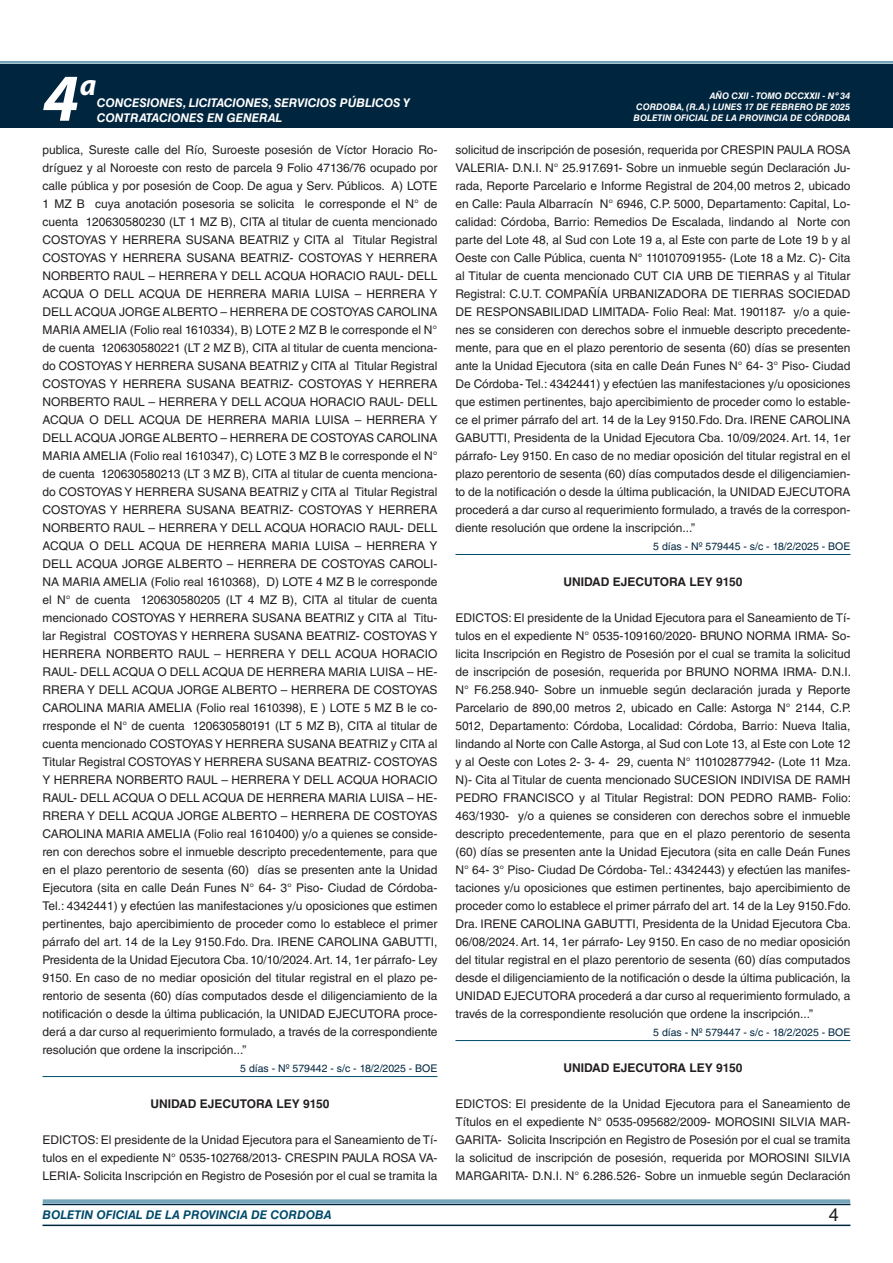
<style>
.page{position:relative;width:893px;height:1263px;background:#fff}
.page>*{position:absolute;margin:0;border:0;box-sizing:border-box;transform-origin:0 0}
.t1{font:italic 700 67.5px "Myriad Pro";color:#fff}
.t2{font:italic 700 30px "Myriad Pro";color:#fff}
.t3{font:18px "Helvetica LT Std";color:#231f20}
.TEXTO_BASE{font:12px/18px "Helvetica LT Std";color:#231f20;text-align:justify}
.t4{font:italic 700 12px/14.4px "Helvetica LT Std";color:#fff}
.RESUELVE{font:700 12px "Helvetica LT Std";color:#231f20}
.t5{font:italic 700 12px "Helvetica LT Std";color:#004b6c}
.FECHA_DE_VENCIMIENTO{font:10.5px "Helvetica LT Std";color:#00263f}
.t6{font:italic 700 9px/10.8px "Helvetica LT Std";color:#fff;text-align:right}
</style>
<div class="page">
<div style="left:0;top:61px;width:893px;height:6px;background:#fff;opacity:.75"></div>
<hr style="left:43px;top:1224px;width:807px;height:2px;background:#00263f">
<div style="left:42px;top:1198px;width:809px;height:8px;background:#fff;opacity:.75"></div>
<div style="left:0;top:64px;width:893px;height:64px;background:#00263f"></div>
<hr style="left:43px;top:1076px;width:394px;height:1px;background:#004b6c">
<hr style="left:455px;top:554px;width:395px;height:1px;background:#004b6c">
<hr style="left:455px;top:1040px;width:395px;height:1px;background:#004b6c">
<h1 class="t1" style="left:43px;top:54px;width:38px">4</h1>
<h2 class="t2" style="left:80px;top:66px;width:18px">a</h2>
<p class="t4" style="left:97px;top:96px;width:315px">CONCESIONES, LICITACIONES, SERVICIOS PÚBLICOS Y<br>CONTRATACIONES EN GENERAL</p>
<p class="TEXTO_BASE" style="left:43px;top:141px;width:396px">publica, Sureste calle del Río, Suroeste posesión de Víctor Horacio Ro&shy;dríguez y al Noroeste con resto de parcela 9 Folio 47136/76 ocupado por calle pública y por posesión de Coop. De agua y Serv. Públicos. A) LOTE 1 MZ B cuya anotación posesoria se solicita le corresponde el N° de cuenta 120630580230 (LT 1 MZ B), CITA al titular de cuenta mencionado COSTOYAS Y HERRERA SUSANA BEATRIZ y CITA al Titular Registral COSTOYAS Y HERRERA SUSANA BEATRIZ- COSTOYAS Y HERRERA NORBERTO RAUL – HERRERA Y DELL ACQUA HORACIO RAUL- DELL ACQUA O DELL ACQUA DE HERRERA MARIA LUISA – HERRERA Y DELL ACQUA JORGE ALBERTO – HERRERA DE COSTOYAS CAROLINA MARIA AMELIA (Folio real 1610334), B) LOTE 2 MZ B le corresponde el N° de cuenta 120630580221 (LT 2 MZ B), CITA al titular de cuenta menciona&shy;do COSTOYAS Y HERRERA SUSANA BEATRIZ y CITA al Titular Registral COSTOYAS Y HERRERA SUSANA BEATRIZ- COSTOYAS Y HERRERA NORBERTO RAUL – HERRERA Y DELL ACQUA HORACIO RAUL- DELL ACQUA O DELL ACQUA DE HERRERA MARIA LUISA – HERRERA Y DELL ACQUA JORGE ALBERTO – HERRERA DE COSTOYAS CAROLINA MARIA AMELIA (Folio real 1610347), C) LOTE 3 MZ B le corresponde el N° de cuenta 120630580213 (LT 3 MZ B), CITA al titular de cuenta menciona&shy;do COSTOYAS Y HERRERA SUSANA BEATRIZ y CITA al Titular Registral COSTOYAS Y HERRERA SUSANA BEATRIZ- COSTOYAS Y HERRERA NORBERTO RAUL – HERRERA Y DELL ACQUA HORACIO RAUL- DELL ACQUA O DELL ACQUA DE HERRERA MARIA LUISA – HERRERA Y DELL ACQUA JORGE ALBERTO – HERRERA DE COSTOYAS CAROLI-NA MARIA AMELIA (Folio real 1610368), D) LOTE 4 MZ B le corresponde el N° de cuenta 120630580205 (LT 4 MZ B), CITA al titular de cuenta mencionado COSTOYAS Y HERRERA SUSANA BEATRIZ y CITA al Titu&shy;lar Registral COSTOYAS Y HERRERA SUSANA BEATRIZ- COSTOYAS Y HERRERA NORBERTO RAUL – HERRERA Y DELL ACQUA HORACIO RAUL- DELL ACQUA O DELL ACQUA DE HERRERA MARIA LUISA – HE-RRERA Y DELL ACQUA JORGE ALBERTO – HERRERA DE COSTOYAS CAROLINA MARIA AMELIA (Folio real 1610398), E ) LOTE 5 MZ B le co&shy;rresponde el N° de cuenta 120630580191 (LT 5 MZ B), CITA al titular de cuenta mencionado COSTOYAS Y HERRERA SUSANA BEATRIZ y CITA al Titular Registral COSTOYAS Y HERRERA SUSANA BEATRIZ- COSTOYAS Y HERRERA NORBERTO RAUL – HERRERA Y DELL ACQUA HORACIO RAUL- DELL ACQUA O DELL ACQUA DE HERRERA MARIA LUISA – HE-RRERA Y DELL ACQUA JORGE ALBERTO – HERRERA DE COSTOYAS CAROLINA MARIA AMELIA (Folio real 1610400) y/o a quienes se conside&shy;ren con derechos sobre el inmueble descripto precedentemente, para que en el plazo perentorio de sesenta (60) días se presenten ante la Unidad Ejecutora (sita en calle Deán Funes N° 64- 3° Piso- Ciudad de Córdoba-Tel.: 4342441) y efectúen las manifestaciones y/u oposiciones que estimen pertinentes, bajo apercibimiento de proceder como lo establece el primer párrafo del art. 14 de la Ley 9150.Fdo. Dra. IRENE CAROLINA GABUTTI, Presidenta de la Unidad Ejecutora Cba. 10/10/2024. Art. 14, 1er párrafo- Ley 9150. En caso de no mediar oposición del titular registral en el plazo pe&shy;rentorio de sesenta (60) días computados desde el diligenciamiento de la notificación o desde la última publicación, la UNIDAD EJECUTORA proce&shy;derá a dar curso al requerimiento formulado, a través de la correspondiente resolución que ordene la inscripción...”</p>
<p class="FECHA_DE_VENCIMIENTO" style="left:240px;top:1062px;width:199px">5 días - Nº 579442 - s/c - 18/2/2025 - BOE</p>
<p class="RESUELVE" style="left:150px;top:1096px;width:181px">UNIDAD EJECUTORA LEY 9150</p>
<p class="TEXTO_BASE" style="left:43px;top:1131px;width:396px">EDICTOS: El presidente de la Unidad Ejecutora para el Saneamiento de Tí&shy;tulos en el expediente N° 0535-102768/2013- CRESPIN PAULA ROSA VA-LERIA- Solicita Inscripción en Registro de Posesión por el cual se tramita la</p>
<p class="t6" style="left:636px;top:91px;width:216px">AÑO CXII - TOMO DCCXXII - Nº 34<br>CORDOBA, (R.A.) LUNES 17 DE FEBRERO DE 2025</p>
<p class="t6" style="left:634px;top:112px;width:218px">BOLETIN OFICIAL DE LA PROVINCIA DE CÓRDOBA</p>
<p class="TEXTO_BASE" style="left:455px;top:141px;width:396px">solicitud de inscripción de posesión, requerida por CRESPIN PAULA ROSA VALERIA- D.N.I. N° 25.917.691- Sobre un inmueble según Declaración Ju&shy;rada, Reporte Parcelario e Informe Registral de 204,00 metros 2, ubicado en Calle: Paula Albarracín N° 6946, C.P. 5000, Departamento: Capital, Lo&shy;calidad: Córdoba, Barrio: Remedios De Escalada, lindando al Norte con parte del Lote 48, al Sud con Lote 19 a, al Este con parte de Lote 19 b y al Oeste con Calle Pública, cuenta N° 110107091955- (Lote 18 a Mz. C)- Cita al Titular de cuenta mencionado CUT CIA URB DE TIERRAS y al Titular Registral: C.U.T. COMPAÑÍA URBANIZADORA DE TIERRAS SOCIEDAD DE RESPONSABILIDAD LIMITADA- Folio Real: Mat. 1901187- y/o a quie&shy;nes se consideren con derechos sobre el inmueble descripto precedente&shy;mente, para que en el plazo perentorio de sesenta (60) días se presenten ante la Unidad Ejecutora (sita en calle Deán Funes N° 64- 3° Piso- Ciudad De Córdoba- Tel.: 4342441) y efectúen las manifestaciones y/u oposiciones que estimen pertinentes, bajo apercibimiento de proceder como lo estable&shy;ce el primer párrafo del art. 14 de la Ley 9150.Fdo. Dra. IRENE CAROLINA GABUTTI, Presidenta de la Unidad Ejecutora Cba. 10/09/2024. Art. 14, 1er párrafo- Ley 9150. En caso de no mediar oposición del titular registral en el plazo perentorio de sesenta (60) días computados desde el diligenciamien&shy;to de la notificación o desde la última publicación, la UNIDAD EJECUTORA procederá a dar curso al requerimiento formulado, a través de la correspon&shy;diente resolución que ordene la inscripción...”</p>
<p class="FECHA_DE_VENCIMIENTO" style="left:653px;top:540px;width:199px">5 días - Nº 579445 - s/c - 18/2/2025 - BOE</p>
<p class="RESUELVE" style="left:563px;top:574px;width:181px">UNIDAD EJECUTORA LEY 9150</p>
<p class="TEXTO_BASE" style="left:455px;top:609px;width:397px">EDICTOS: El presidente de la Unidad Ejecutora para el Saneamiento de Tí&shy;tulos en el expediente N° 0535-109160/2020- BRUNO NORMA IRMA- So&shy;licita Inscripción en Registro de Posesión por el cual se tramita la solicitud de inscripción de posesión, requerida por BRUNO NORMA IRMA- D.N.I.<br>N° F6.258.940- Sobre un inmueble según declaración jurada y Reporte Parcelario de 890,00 metros 2, ubicado en Calle: Astorga N° 2144, C.P.<br>5012, Departamento: Córdoba, Localidad: Córdoba, Barrio: Nueva Italia, lindando al Norte con Calle Astorga, al Sud con Lote 13, al Este con Lote 12 y al Oeste con Lotes 2- 3- 4- 29, cuenta N° 110102877942- (Lote 11 Mza.<br>N)- Cita al Titular de cuenta mencionado SUCESION INDIVISA DE RAMH PEDRO FRANCISCO y al Titular Registral: DON PEDRO RAMB- Folio:<br>463/1930- y/o a quienes se consideren con derechos sobre el inmueble descripto precedentemente, para que en el plazo perentorio de sesenta (60) días se presenten ante la Unidad Ejecutora (sita en calle Deán Funes N° 64- 3° Piso- Ciudad De Córdoba- Tel.: 4342443) y efectúen las manifes&shy;taciones y/u oposiciones que estimen pertinentes, bajo apercibimiento de proceder como lo establece el primer párrafo del art. 14 de la Ley 9150.Fdo.<br>Dra. IRENE CAROLINA GABUTTI, Presidenta de la Unidad Ejecutora Cba.<br>06/08/2024. Art. 14, 1er párrafo- Ley 9150. En caso de no mediar oposición del titular registral en el plazo perentorio de sesenta (60) días computados desde el diligenciamiento de la notificación o desde la última publicación, la UNIDAD EJECUTORA procederá a dar curso al requerimiento formulado, a través de la correspondiente resolución que ordene la inscripción...”</p>
<p class="FECHA_DE_VENCIMIENTO" style="left:653px;top:1026px;width:199px">5 días - Nº 579447 - s/c - 18/2/2025 - BOE</p>
<p class="RESUELVE" style="left:563px;top:1060px;width:181px">UNIDAD EJECUTORA LEY 9150</p>
<p class="TEXTO_BASE" style="left:455px;top:1095px;width:396px">EDICTOS: El presidente de la Unidad Ejecutora para el Saneamiento de Títulos en el expediente N° 0535-095682/2009- MOROSINI SILVIA MAR-GARITA- Solicita Inscripción en Registro de Posesión por el cual se tramita la solicitud de inscripción de posesión, requerida por MOROSINI SILVIA MARGARITA- D.N.I. N° 6.286.526- Sobre un inmueble según Declaración</p>
<p class="t5" style="left:43px;top:1208px;width:290px">BOLETIN OFICIAL DE LA PROVINCIA DE CORDOBA</p>
<h3 class="t3" style="left:829px;top:1204px;width:12px">4</h3>
</div>
